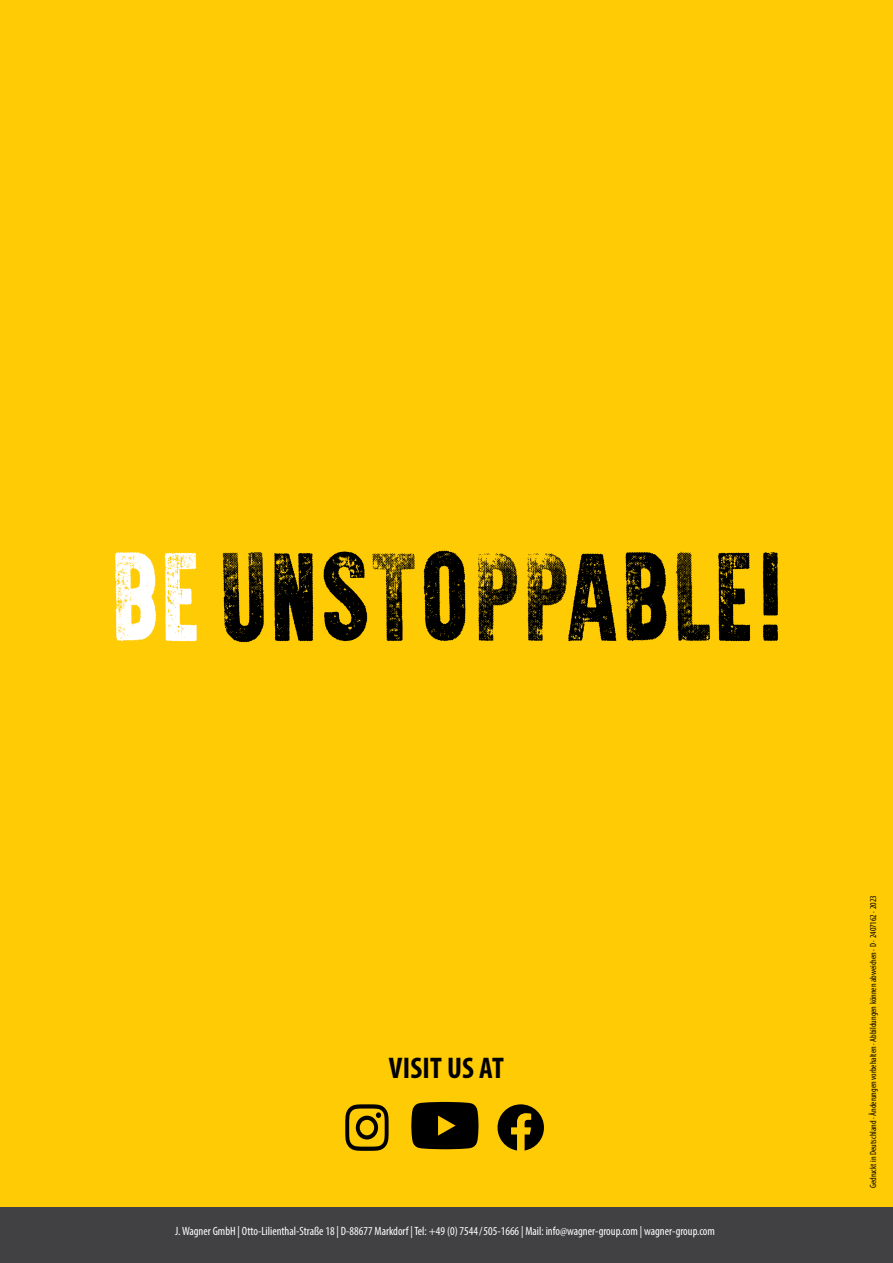
<style>
.page{position:relative;width:893px;height:1263px;background:#fff}
.page>*{position:absolute;margin:0;border:0;box-sizing:border-box;transform-origin:0 0}
.t1{font:700 condensed 30px "Myriad Pro";letter-spacing:.005em;color:#000}
.t2{font:condensed 12px "Myriad Pro";color:#fff}
.t3{font:condensed 9px "Myriad Pro";color:#000}
</style>
<div class="page">
<div style="left:0;top:0;width:893px;height:1208px;background:#ffcb05"></div>
<svg style="left:115px;top:552px;width:82px;height:89px"></svg>
<svg style="left:223px;top:551px;width:527px;height:91px"></svg>
<svg style="left:763px;top:624px;width:15px;height:17px"></svg>
<svg style="left:763px;top:552px;width:15px;height:64px"></svg>
<div style="left:0;top:1208px;width:893px;height:55px;background:#414042"></div>
<svg style="left:345px;top:1104px;width:44px;height:47px"></svg>
<svg style="left:497px;top:1104px;width:47px;height:47px"></svg>
<svg style="left:411px;top:1102px;width:67px;height:47px;background:#1c1600"></svg>
<h1 class="t1" style="left:389px;top:1049px;width:117px">VISIT US AT</h1>
<p class="t2" style="left:175px;top:1224px;width:541px">J. Wagner GmbH | Otto-Lilienthal-Straße 18 | D-88677 Markdorf | Tel: +49 (0) 7544 / 505-1666 | Mail: info@wagner-group.com | wagner-group.com</p>
<p class="t3" style="left:868px;top:1188px;width:294px;rotate:-90deg">Gedruckt in Deutschland · Änderungen vorbehalten · Abbildungen können abweichen · D · 2407162 · 2023</p>
</div>
